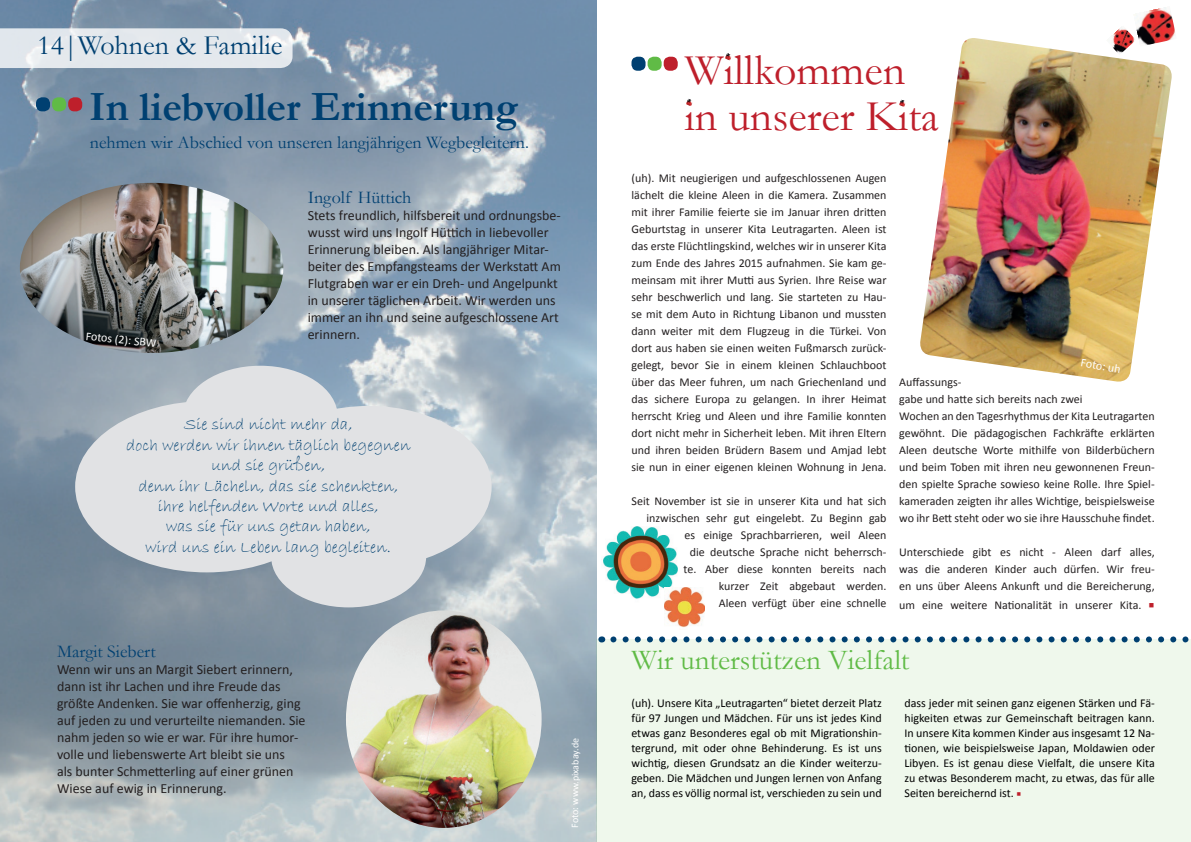
<style>
.page{position:relative;width:1191px;height:842px;background:#fff}
.page>*{position:absolute;margin:0;border:0;box-sizing:border-box;transform-origin:0 0}
.t1{font:44px/46px "Garamond";color:#be1f2b}
.t2{font:700 42px "Garamond";color:#004071}
.t3{font:29px "Garamond";color:#60bb46}
.t4{font:28px "Garamond";color:#004071}
.t5{font:18px "Garamond";color:#004071}
.t6{font:17px/20.4px "Bradley Hand ITC";color:#004071;text-align:center}
.t7{font:14px/17px "Calibri";color:#231f20}
.t8{font:12px/17px "Calibri";color:#231f20;text-align:justify}
.t9{font:12px/15px "Calibri";color:#000;text-align:justify}
.t10{font:12px "Calibri";color:#fff}
.t11{font:10px "Calibri";letter-spacing:-.005em;color:#fff}
.s1{font-family:"Minion Pro";font-size:15px;color:#be1f2b}
.s2{font-family:"Minion Pro";color:#be1f2b}
</style>
<div class="page">
<img style="left:0;top:0;width:596px;height:842px">
<div style="left:52px;top:97px;width:14px;height:14px;background:#60bb46;border-radius:6px"></div>
<div style="left:36px;top:97px;width:14px;height:14px;background:#004071;border-radius:6px"></div>
<div style="left:68px;top:97px;width:14px;height:14px;background:#be1f2b;border-radius:6px"></div>
<div style="left:596px;top:640px;width:595px;height:202px;background:#eff8ec"></div>
<svg style="left:0;top:28px;width:292px;height:40px;background:#e2e7ec"></svg>
<img style="left:20px;top:183px;width:263px;height:170px">
<div style="left:183px;top:366px;width:155px;height:102px;background:#e1e2e4;border-radius:50%"></div>
<div style="left:271px;top:506px;width:155px;height:101px;background:#e1e2e4;border-radius:50%"></div>
<div style="left:75px;top:401px;width:264px;height:171px;background:#e1e2e4;border-radius:50%"></div>
<div style="left:246px;top:406px;width:245px;height:162px;background:#e1e2e4;border-radius:50%"></div>
<img style="left:346px;top:610px;width:195px;height:218px">
<div style="left:647px;top:57px;width:14px;height:14px;background:#60bb46;border-radius:6px"></div>
<div style="left:631px;top:57px;width:14px;height:14px;background:#004071;border-radius:6px"></div>
<div style="left:663px;top:57px;width:14px;height:14px;background:#be1f2b;border-radius:6px"></div>
<img style="left:920px;top:38px;width:252px;height:344px">
<svg style="left:686px;top:99px;width:7px;height:7px"></svg>
<img style="left:603px;top:526px;width:74px;height:73px">
<svg style="left:613px;top:636px;width:578px;height:6px"></svg>
<img style="left:664px;top:587px;width:40px;height:41px">
<svg style="left:899px;top:99px;width:7px;height:8px"></svg>
<img style="left:1136px;top:7px;width:39px;height:40px">
<img style="left:1106px;top:27px;width:30px;height:28px">
<svg style="left:725px;top:53px;width:7px;height:8px"></svg>
<h3 class="t4" style="left:38px;top:27px;width:246px">14|Wohnen &amp; Familie</h3>
<h2 class="t2" style="left:89px;top:78px;width:430px">In liebvoller Erinnerung</h2>
<h3 class="t5" style="left:90px;top:130px;width:440px">nehmen wir Abschied von unseren langjährigen Wegbegleitern.</h3>
<p class="t10" style="left:87px;top:328px;width:73px;rotate:6deg">Fotos (2): SBW</p>
<h3 class="t5" style="left:308px;top:185px;width:105px">Ingolf Hüttich</h3>
<p class="t7" style="left:308px;top:207px;width:255px">Stets freundlich, hilfsbereit und ordnungsbe&shy;wusst wird uns Ingolf Hüttich in liebevoller Erinnerung bleiben. Als langjähriger Mitar&shy;beiter des Empfangsteams der Werkstatt Am Flutgraben war er ein Dreh- und Angelpunkt in unserer täglichen Arbeit. Wir werden uns immer an ihn und seine aufgeschlossene Art erinnern.</p>
<h3 class="t6" style="left:126px;top:415px;width:286px">Sie sind nicht mehr da,<br>doch werden wir ihnen täglich begegnen und sie grüßen,<br>denn ihr Lächeln, das sie schenkten, ihre helfenden Worte und alles,<br>was sie für uns getan haben,<br>wird uns ein Leben lang begleiten.</h3>
<h3 class="t5" style="left:57px;top:639px;width:100px">Margit Siebert</h3>
<p class="t7" style="left:57px;top:661px;width:250px">Wenn wir uns an Margit Siebert erinnern, dann ist ihr Lachen und ihre Freude das größte Andenken. Sie war offenherzig, ging auf jeden zu und verurteilte niemanden. Sie nahm jeden so wie er war. Für ihre humor&shy;volle und liebenswerte Art bleibt sie uns<br>als bunter Schmetterling auf einer grünen Wiese auf ewig in Erinnerung.</p>
<p class="t11" style="left:569px;top:828px;width:91px;rotate:-90deg">Foto: www.pixabay.de</p>
<h1 class="t1" style="left:685px;top:46px;width:255px">Willkommen in unserer Kita</h1>
<p class="t8" style="left:631px;top:169px;width:257px">(uh). Mit neugierigen und aufgeschlossenen Augen lächelt die kleine Aleen in die Kamera. Zusammen mit ihrer Familie feierte sie im Januar ihren dritten Geburtstag in unserer Kita Leutragarten. Aleen ist das erste Flüchtlingskind, welches wir in unserer Kita zum Ende des Jahres 2015 aufnahmen. Sie kam ge&shy;meinsam mit ihrer Mutti aus Syrien. Ihre Reise war sehr beschwerlich und lang. Sie starteten zu Hau&shy;se mit dem Auto in Richtung Libanon und mussten dann weiter mit dem Flugzeug in die Türkei. Von dort aus haben sie einen weiten Fußmarsch zurück&shy;gelegt, bevor Sie in einem kleinen Schlauchboot über das Meer fuhren, um nach Griechenland und das sichere Europa zu gelangen. In ihrer Heimat herrscht Krieg und Aleen und ihre Familie konnten dort nicht mehr in Sicherheit leben. Mit ihren Eltern und ihren beiden Brüdern Basem und Amjad lebt sie nun in einer eigenen kleinen Wohnung in Jena.</p>
<p class="t8" style="left:631px;top:493px;width:257px;text-align:right">Seit November ist sie in unserer Kita und hat sich inzwischen sehr gut eingelebt. Zu Beginn gab<br>es einige Sprachbarrieren, weil Aleen<br>die deutsche Sprache nicht beherrsch-<br>te. Aber diese konnten bereits nach<br>kurzer Zeit abgebaut werden.<br>Aleen verfügt über eine schnelle</p>
<p class="t10" style="left:1082px;top:355px;width:42px;rotate:10deg">Foto: uh</p>
<p class="t8" style="left:899px;top:374px;width:257px;text-align:left">Auffassungs-<br>gabe und hatte sich bereits nach zwei<br>Wochen an den Tagesrhythmus der Kita Leutragarten gewöhnt. Die pädagogischen Fachkräfte erklärten Aleen deutsche Worte mithilfe von Bilderbüchern und beim Toben mit ihren neu gewonnenen Freun&shy;den spielte Sprache sowieso keine Rolle. Ihre Spiel&shy;kameraden zeigten ihr alles Wichtige, beispielsweise wo ihr Bett steht oder wo sie ihre Hausschuhe findet.</p>
<p class="t8" style="left:899px;top:544px;width:257px">Unterschiede gibt es nicht - Aleen darf alles, was die anderen Kinder auch dürfen. Wir freu&shy;en uns über Aleens Ankunft und die Bereicherung,</p>
<p class="t8" style="left:899px;top:597px;width:257px">um eine weitere Nationalität in unserer Kita. <span class="s1">■</span></p>
<h3 class="t3" style="left:631px;top:640px;width:279px">Wir unterstützen Vielfalt</h3>
<p class="t9" style="left:631px;top:696px;width:252px">(uh). Unsere Kita „Leutragarten“ bietet derzeit Platz für 97 Jungen und Mädchen. Für uns ist jedes Kind etwas ganz Besonderes egal ob mit Migrationshin&shy;tergrund, mit oder ohne Behinderung. Es ist uns wichtig, diesen Grundsatz an die Kinder weiterzu&shy;geben. Die Mädchen und Jungen lernen von Anfang an, dass es völlig normal ist, verschieden zu sein und</p>
<p class="t9" style="left:904px;top:696px;width:252px">dass jeder mit seinen ganz eigenen Stärken und Fä&shy;higkeiten etwas zur Gemeinschaft beitragen kann.<br>In unsere Kita kommen Kinder aus insgesamt 12 Na&shy;tionen, wie beispielsweise Japan, Moldawien oder Libyen. Es ist genau diese Vielfalt, die unsere Kita zu etwas Besonderem macht, zu etwas, das für alle Seiten bereichernd ist. <span class="s2">■</span></p>
</div>
